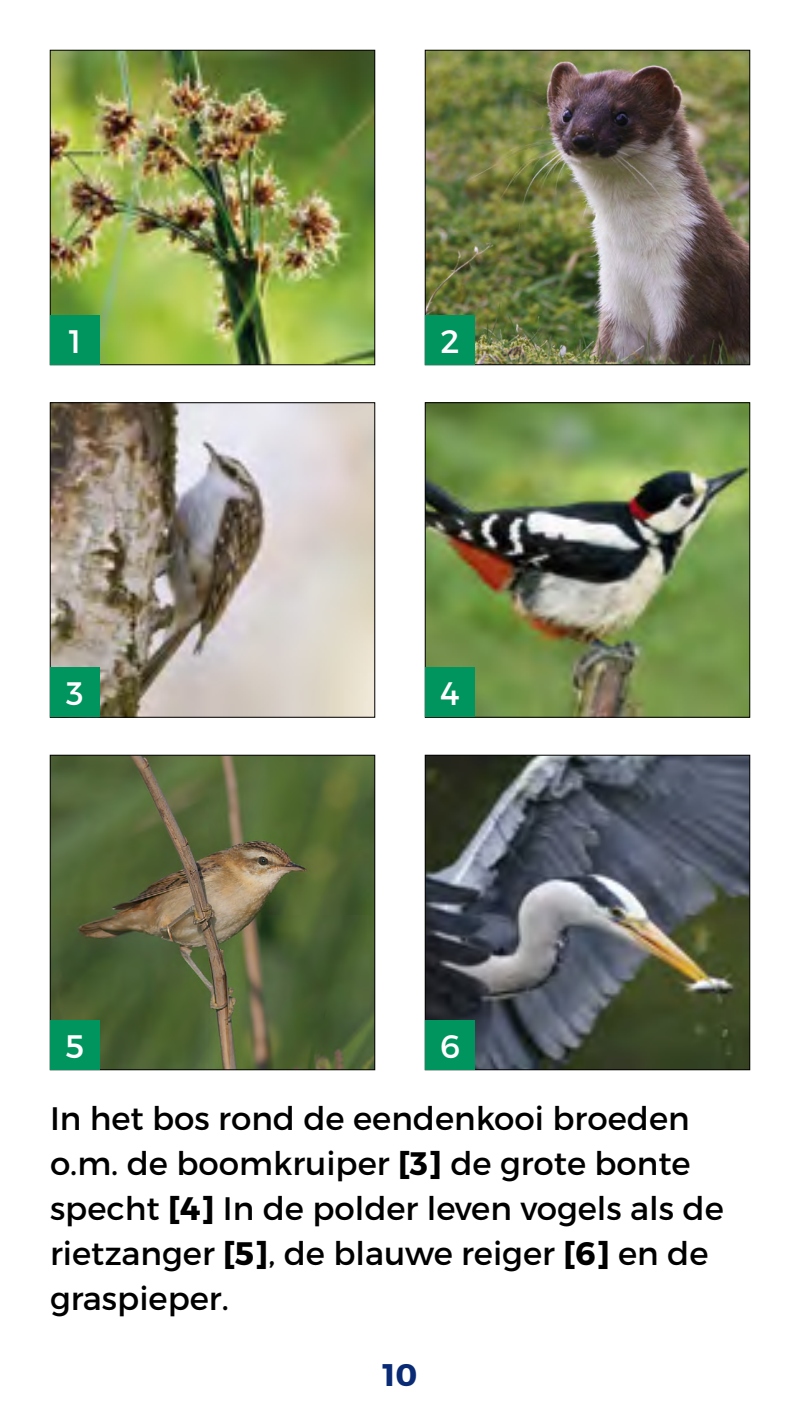
<style>
.page{position:relative;width:800px;height:1420px;background:#fff}
.page>*{position:absolute;margin:0;border:0;box-sizing:border-box;transform-origin:0 0}
.t1{font:32.5px/45px "Montserrat";color:#000}
.t2{font:32.5px "Montserrat";color:#fff}
.t3{font:700 31.25px "Montserrat";color:#092b75}
.s1{font-weight:700}
</style>
<div class="page">
<img style="left:52px;top:52px;width:321px;height:311px">
<div style="left:50px;top:50px;width:325px;height:315px;border:1px solid #000"></div>
<img style="left:427px;top:52px;width:321px;height:311px">
<div style="left:425px;top:50px;width:325px;height:315px;border:1px solid #000"></div>
<div style="left:50px;top:315px;width:50px;height:50px;background:#00945f"></div>
<div style="left:425px;top:315px;width:50px;height:50px;background:#00945f"></div>
<img style="left:52px;top:404px;width:321px;height:311px">
<div style="left:50px;top:402px;width:325px;height:315px;border:1px solid #000"></div>
<img style="left:52px;top:757px;width:321px;height:311px">
<div style="left:50px;top:755px;width:325px;height:315px;border:1px solid #000"></div>
<img style="left:427px;top:404px;width:321px;height:311px">
<div style="left:425px;top:402px;width:325px;height:315px;border:1px solid #000"></div>
<img style="left:427px;top:757px;width:321px;height:311px">
<div style="left:425px;top:755px;width:325px;height:315px;border:1px solid #000"></div>
<div style="left:50px;top:668px;width:50px;height:50px;background:#00945f"></div>
<div style="left:50px;top:1020px;width:50px;height:50px;background:#00945f"></div>
<div style="left:425px;top:668px;width:50px;height:50px;background:#00945f"></div>
<div style="left:425px;top:1020px;width:50px;height:50px;background:#00945f"></div>
<p class="t2" style="left:69px;top:321px;width:14px">1</p>
<p class="t2" style="left:440px;top:321px;width:21px">2</p>
<p class="t2" style="left:66px;top:674px;width:19px">3</p>
<p class="t2" style="left:66px;top:1026px;width:20px">5</p>
<p class="t2" style="left:440px;top:674px;width:21px">4</p>
<p class="t2" style="left:440px;top:1026px;width:21px">6</p>
<p class="t1" style="left:50px;top:1096px;width:675px">In het bos rond de eendenkooi broeden o.m. de boomkruiper <span class="s1">[3]</span> de grote bonte specht <span class="s1">[4]</span> In de polder leven vogels als de rietzanger <span class="s1">[5]</span>, de blauwe reiger <span class="s1">[6]</span> en de graspieper.</p>
<p class="t3" style="left:383px;top:1355px;width:36px">10</p>
</div>
